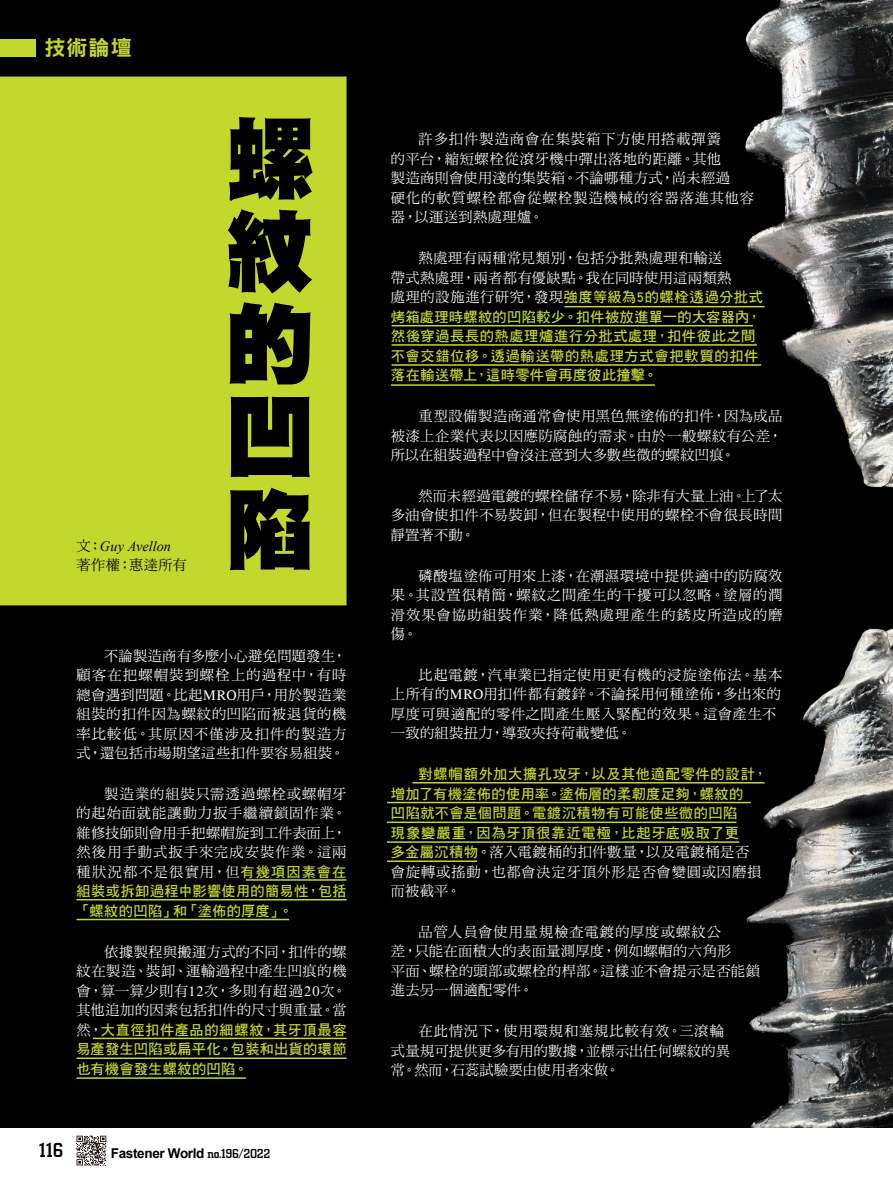
<style>
.page{position:relative;width:893px;height:1191px;background:#fff}
.page>*{position:absolute;margin:0;border:0;box-sizing:border-box;transform-origin:0 0}
.t1{font:89.1px/92.7px "DF Hei Std W12";color:#000;text-align:justify}
.t2{font:21px "DF Hei Std W9";color:#c3d82d}
.t3{font:500 21px "City D";color:#000}
.t4{font:14.25px/19.5px "DF Ming Std W5";letter-spacing:.04em;color:#fff;text-align:justify}
.t5{font:14.25px/19.5px "DF Hei Std W7";letter-spacing:.03em;color:#c3d82d}
.t6{font:14.25px/19.5px "DF Ming Std W5";letter-spacing:.02em;color:#fff}
.t7{font:italic 14.25px "Times New Roman";letter-spacing:.005em;color:#000}
.t8{font:14.25px "DF Ming Std W5";letter-spacing:.03em;color:#000}
.t9{font:700 13.5px "Arial";letter-spacing:-.025em;color:#000}
.s1{font-family:"DF Ming Std W5";font-style:normal}
.s2{font-family:"Times"}
.s3{font-family:"DF Hei Std W7";color:#c3d82d}
.s4{font-family:"DF Ming Std W5";color:#fff}
.s5{font-family:"City D";font-weight:500}
</style>
<div class="page">
<div style="left:0;top:0;width:893px;height:1127px;background:#000"></div>
<div style="left:0;top:40px;width:36px;height:17px;background:#c3d82d"></div>
<svg style="left:77px;top:1135px;width:29px;height:30px"></svg>
<div style="left:0;top:77px;width:347px;height:528px;background:#c3d82d"></div>
<hr style="left:392px;top:364px;width:369px;height:2px;background:#c3d82d">
<hr style="left:387px;top:841px;width:352px;height:2px;background:#c3d82d">
<hr style="left:387px;top:860px;width:90px;height:2px;background:#c3d82d">
<hr style="left:93px;top:1037px;width:254px;height:2px;background:#c3d82d">
<hr style="left:387px;top:821px;width:349px;height:2px;background:#c3d82d">
<hr style="left:77px;top:1057px;width:270px;height:2px;background:#c3d82d">
<hr style="left:387px;top:801px;width:364px;height:2px;background:#c3d82d">
<hr style="left:77px;top:1077px;width:169px;height:1px;background:#c3d82d">
<hr style="left:412px;top:782px;width:353px;height:1px;background:#c3d82d">
<hr style="left:77px;top:899px;width:270px;height:1px;background:#c3d82d">
<hr style="left:246px;top:879px;width:101px;height:1px;background:#c3d82d">
<hr style="left:77px;top:918px;width:212px;height:2px;background:#c3d82d">
<hr style="left:391px;top:384px;width:264px;height:2px;background:#c3d82d">
<hr style="left:392px;top:325px;width:361px;height:1px;background:#c3d82d">
<hr style="left:392px;top:344px;width:365px;height:2px;background:#c3d82d">
<hr style="left:564px;top:306px;width:201px;height:1px;background:#c3d82d">
<img style="left:691px;top:628px;width:202px;height:499px">
<img style="left:694px;top:0;width:199px;height:488px">
<h2 class="t2" style="left:45px;top:36px;width:89px">技術論壇</h2>
<p class="t7" style="left:77px;top:536px;width:96px"><span class="s1">文：</span>Guy Avellon</p>
<p class="t8" style="left:77px;top:557px;width:112px">著作權：惠達所有</p>
<h1 class="t1" style="left:226px;top:111px;width:88px">螺紋的凹陷</h1>
<p class="t4" style="left:77px;top:645px;width:271px;text-indent:28px">不論製造商有多麼小心避免問題發生，顧客在把螺帽裝到螺栓上的過程中，有時總會遇到問題。比起<span class="s2">MRO</span>用戶，用於製造業組裝的扣件因為螺紋的凹陷而被退貨的機率比較低。其原因不僅涉及扣件的製造方式，還包括市場期望這些扣件要容易組裝。</p>
<p class="t4" style="left:77px;top:783px;width:271px;text-indent:28px">製造業的組裝只需透過螺栓或螺帽牙的起始面就能讓動力扳手繼續鎖固作業。維修技師則會用手把螺帽旋到工件表面上，然後用手動式扳手來完成安裝作業。這兩種狀況都不是很實用，但<span class="s3">有幾項因素會在</span></p>
<p class="t5" style="left:77px;top:881px;width:271px">組裝或拆卸過程中影響使用的簡易性，包括「螺紋的凹陷」和「塗佈的厚度」。</p>
<p class="t4" style="left:77px;top:941px;width:272px;text-indent:28px">依據製程與搬運方式的不同，扣件的螺紋在製造、裝卸、運輸過程中產生凹痕的機會，算一算少則有<span class="s2">12</span>次，多則有超過<span class="s2">20</span>次。其他追加的因素包括扣件的尺寸與重量。當</p>
<p class="t5" style="left:77px;top:1019px;width:271px;text-align:justify"><span class="s4">然，</span>大直徑扣件產品的細螺紋，其牙頂最容易產發生凹陷或扁平化。包裝和出貨的環節也有機會發生螺紋的凹陷。</p>
<h2 class="t3" style="left:39px;top:1138px;width:26px">116</h2>
<p class="t9" style="left:111px;top:1144px;width:161px">Fastener World <span class="s5">no.196/2022</span></p>
<p class="t4" style="left:391px;top:129px;width:365px;text-align:left;text-indent:28px">許多扣件製造商會在集裝箱下方使用搭載彈簧<br>的平台，縮短螺栓從滾牙機中彈出落地的距離。其他<br>製造商則會使用淺的集裝箱。不論哪種方式，尚未經過<br>硬化的軟質螺栓都會從螺栓製造機械的容器落進其他容器，以運送到熱處理爐。</p>
<p class="t4" style="left:391px;top:248px;width:342px;text-indent:28px">熱處理有兩種常見類別，包括分批熱處理和輸送帶式熱處理，兩者都有優缺點。我在同時使用這兩類熱</p>
<p class="t5" style="left:391px;top:287px;width:373px"><span class="s4">處理的設施進行研究，發現</span>強度等級為5的螺栓透過分批式烤箱處理時螺紋的凹陷較少。扣件被放進單一的大容器內，然後穿過長長的熱處理爐進行分批式處理，扣件彼此之間不會交錯位移。透過輸送帶的熱處理方式會把軟質的扣件落在輸送帶上，這時零件會再度彼此撞擊。</p>
<p class="t4" style="left:391px;top:406px;width:393px;text-indent:28px">重型設備製造商通常會使用黑色無塗佈的扣件，因為成品被漆上企業代表以因應防腐蝕的需求。由於一般螺紋有公差，所以在組裝過程中會沒注意到大多數些微的螺紋凹痕。</p>
<p class="t4" style="left:391px;top:486px;width:393px;text-indent:28px">然而未經過電鍍的螺栓儲存不易，除非有大量上油。上了太多油會使扣件不易裝卸，但在製程中使用的螺栓不會很長時間靜置著不動。</p>
<p class="t4" style="left:391px;top:565px;width:393px;text-indent:28px">磷酸塩塗佈可用來上漆，在潮濕環境中提供適中的防腐效果。其設置很精簡，螺紋之間產生的干擾可以忽略。塗層的潤滑效果會協助組裝作業，降低熱處理產生的銹皮所造成的磨傷。</p>
<p class="t4" style="left:391px;top:664px;width:393px;text-align:left;text-indent:28px">比起電鍍，汽車業已指定使用更有機的浸旋塗佈法。基本上所有的<span class="s2">MRO</span>用扣件都有鍍鋅。不論採用何種塗佈，多出來的厚度可與適配的零件之間產生壓入緊配的效果。這會產生不一致的組裝扭力，導致夾持荷載變低。</p>
<p class="t5" style="left:391px;top:764px;width:378px;text-indent:28px">對螺帽額外加大擴孔攻牙，以及其他適配零件的設計，增加了有機塗佈的使用率。塗佈層的柔韌度足夠，螺紋的<br>凹陷就不會是個問題。電鍍沉積物有可能使些微的凹陷<br>現象變嚴重，因為牙頂很靠近電極，比起牙底吸取了更</p>
<p class="t4" style="left:391px;top:842px;width:372px;text-align:left"><span class="s3">多金屬沉積物。</span>落入電鍍桶的扣件數量，以及電鍍桶是否會旋轉或搖動，也都會決定牙頂外形是否會變圓或因磨損而被截平。</p>
<p class="t4" style="left:391px;top:921px;width:371px;text-align:left;text-indent:28px">品管人員會使用量規檢查電鍍的厚度或螺紋公<br>差，只能在面積大的表面量測厚度，例如螺帽的六角形<br>平面、螺栓的頭部或螺栓的桿部。這樣並不會提示是否能鎖進去另一個適配零件。</p>
<p class="t6" style="left:391px;top:1021px;width:340px;text-indent:28px">在此情況下，使用環規和塞規比較有效。三滾輪式量規可提供更多有用的數據，並標示出任何螺紋的異常。然而，石蕊試驗要由使用者來做。</p>
</div>
